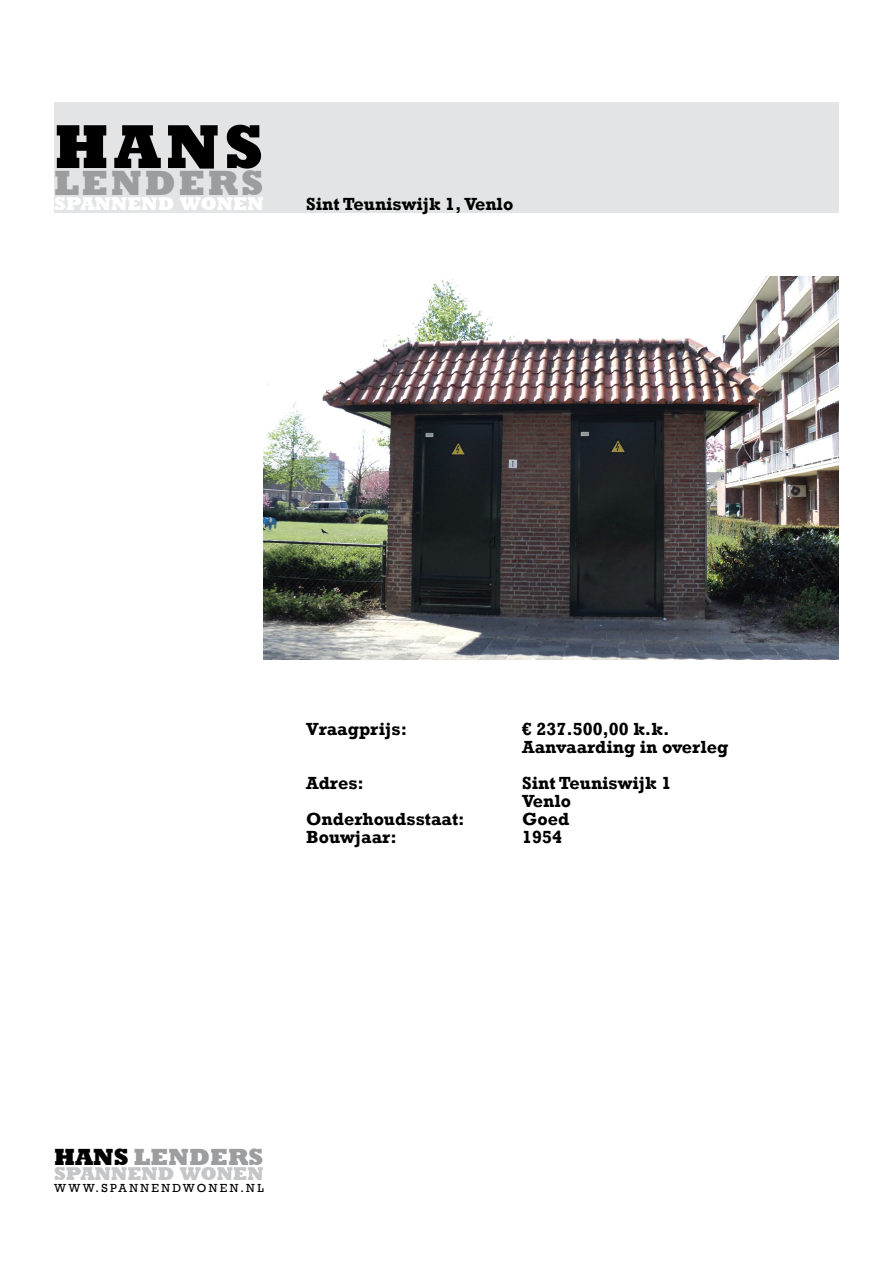
<style>
.page{position:relative;width:893px;height:1263px;background:#fff}
.page>*{position:absolute;margin:0;border:0;box-sizing:border-box;transform-origin:0 0}
.t1{font:800 63px "Rockwell";color:#000}
.t2{font:800 36px "Rockwell";letter-spacing:.07em;color:#9c9d9f}
.t3{font:800 24px "Rockwell";color:#9c9d9f}
.t4{font:800 19.05px "Rockwell";color:#fff}
.t5{font:800 19.05px "Rockwell";color:#c5c6c8}
.t6{font:700 18px/18px "Rockwell";color:#000}
.t7{font:12px "Rockwell";letter-spacing:.205em;color:#000}
.s1{color:#000}
</style>
<div class="page">
<div style="left:54px;top:102px;width:785px;height:111px;background:#e3e4e5"></div>
<img style="left:264px;top:276px;width:575px;height:383px">
<h1 class="t1" style="left:54px;top:111px;width:211px">HANS</h1>
<h2 class="t2" style="left:54px;top:162px;width:211px">LENDERS</h2>
<p class="t4" style="left:54px;top:193px;width:211px">SPANNEND WONEN</p>
<p class="t6" style="left:306px;top:195px;width:209px">Sint Teuniswijk 1, Venlo</p>
<p class="t6" style="left:306px;top:720px;width:102px">Vraagprijs:</p>
<p class="t6" style="left:522px;top:720px;width:208px">€ 237.500,00 k.k.<br>Aanvaarding in overleg</p>
<p class="t6" style="left:306px;top:774px;width:59px">Adres:</p>
<p class="t6" style="left:522px;top:774px;width:151px">Sint Teuniswijk 1<br>Venlo</p>
<p class="t6" style="left:306px;top:810px;width:160px">Onderhoudsstaat:</p>
<p class="t6" style="left:522px;top:810px;width:49px">Goed</p>
<p class="t6" style="left:306px;top:828px;width:92px">Bouwjaar:</p>
<p class="t6" style="left:522px;top:828px;width:41px">1954</p>
<h3 class="t3" style="left:54px;top:1143px;width:211px"><span class="s1">HANS</span> LENDERS</h3>
<p class="t5" style="left:54px;top:1162px;width:211px">SPANNEND WONEN</p>
<p class="t7" style="left:54px;top:1181px;width:211px">WWW.SPANNENDWONEN.NL</p>
</div>
